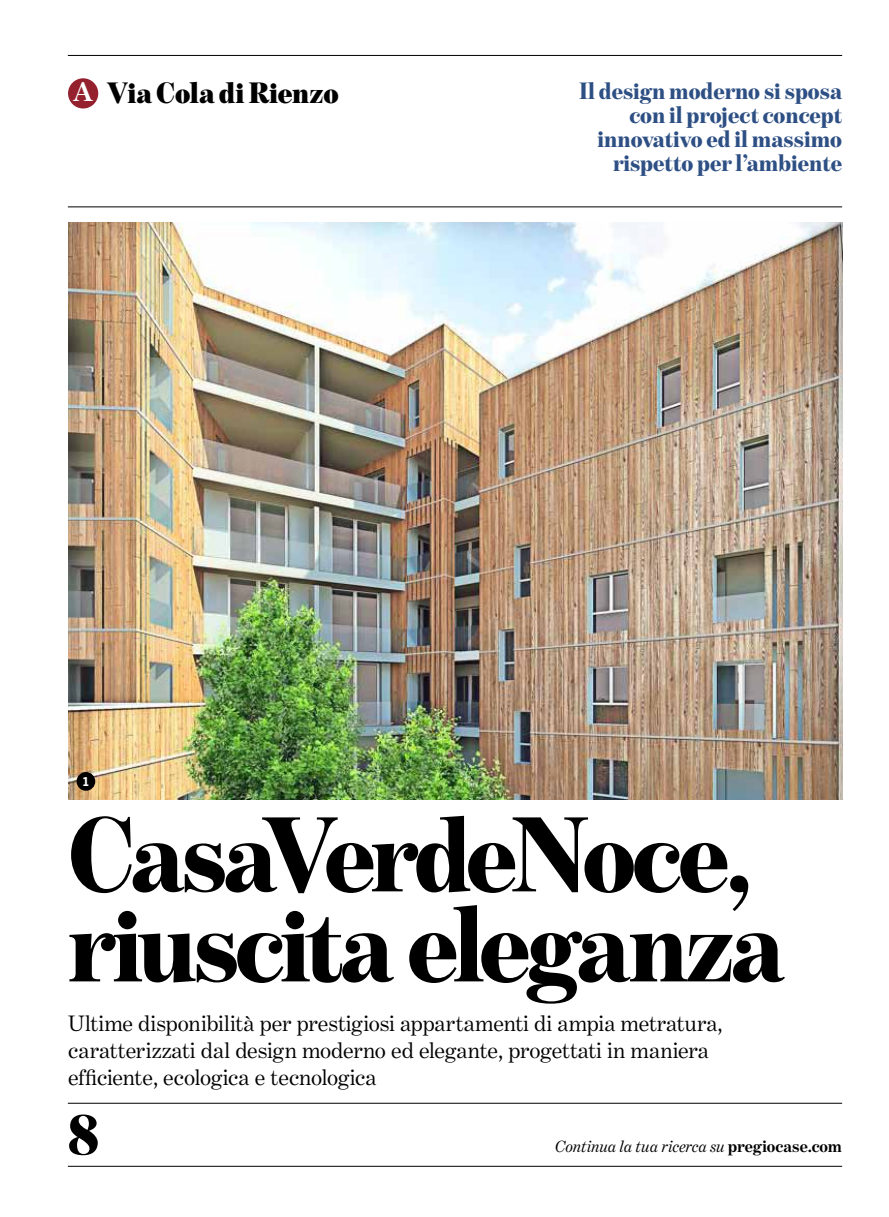
<style>
.page{position:relative;width:889px;height:1217px;background:#fff}
.page>*{position:absolute;margin:0;border:0;box-sizing:border-box;transform-origin:0 0}
.t1{font:108px/90px "Benton Modern Black Disp";letter-spacing:-.04em;color:#000}
.t2{font:60px "Benton Modern Ultra Disp";color:#000}
.t3{font:30px "Benton Modern Ultra Disp";letter-spacing:-.01em;color:#000}
.t4{font:700 27px "Benton Modern One";color:#fff}
.t5{font:24px/24px "Benton Modern Black Disp";color:#2d4f84;text-align:right}
.t6{font:22.5px/27px "Benton Modern One";letter-spacing:-.005em;color:#000}
.t7{font:italic 16.5px "Benton Modern One";color:#000}
.t8{font:700 12px "Benton Sans";color:#fff}
.s1{font-weight:700;font-style:normal}
</style>
<div class="page">
<hr style="left:68px;top:55px;width:774px;height:1px;background:#000">
<hr style="left:68px;top:1102px;width:774px;height:1px;background:#000">
<hr style="left:68px;top:1165px;width:774px;height:1px;background:#000">
<hr style="left:68px;top:206px;width:774px;height:1px;background:#000">
<div style="left:68px;top:78px;width:30px;height:30px;background:#94212d;border-radius:50%"></div>
<img style="left:68px;top:223px;width:774px;height:576px">
<div style="left:77px;top:771px;width:18px;height:19px;background:#000;border-radius:50%"></div>
<p class="t4" style="left:73px;top:77px;width:21px">A</p>
<h3 class="t3" style="left:107px;top:76px;width:233px">Via Cola di Rienzo</h3>
<p class="t8" style="left:83px;top:774px;width:7px">1</p>
<p class="t5" style="left:579px;top:79px;width:264px">Il design moderno si sposa con il project concept innovativo ed il massimo rispetto per l’ambiente</p>
<h1 class="t1" style="left:68px;top:808px;width:718px">CasaVerdeNoce, riuscita eleganza</h1>
<p class="t6" style="left:68px;top:1009px;width:656px">Ultime disponibilità per prestigiosi appartamenti di ampia metratura, caratterizzati dal design moderno ed elegante, progettati in maniera efficiente, ecologica e tecnologica</p>
<h2 class="t2" style="left:68px;top:1099px;width:33px">8</h2>
<p class="t7" style="left:555px;top:1137px;width:289px">Continua la tua ricerca su <span class="s1">pregiocase.com</span></p>
</div>
